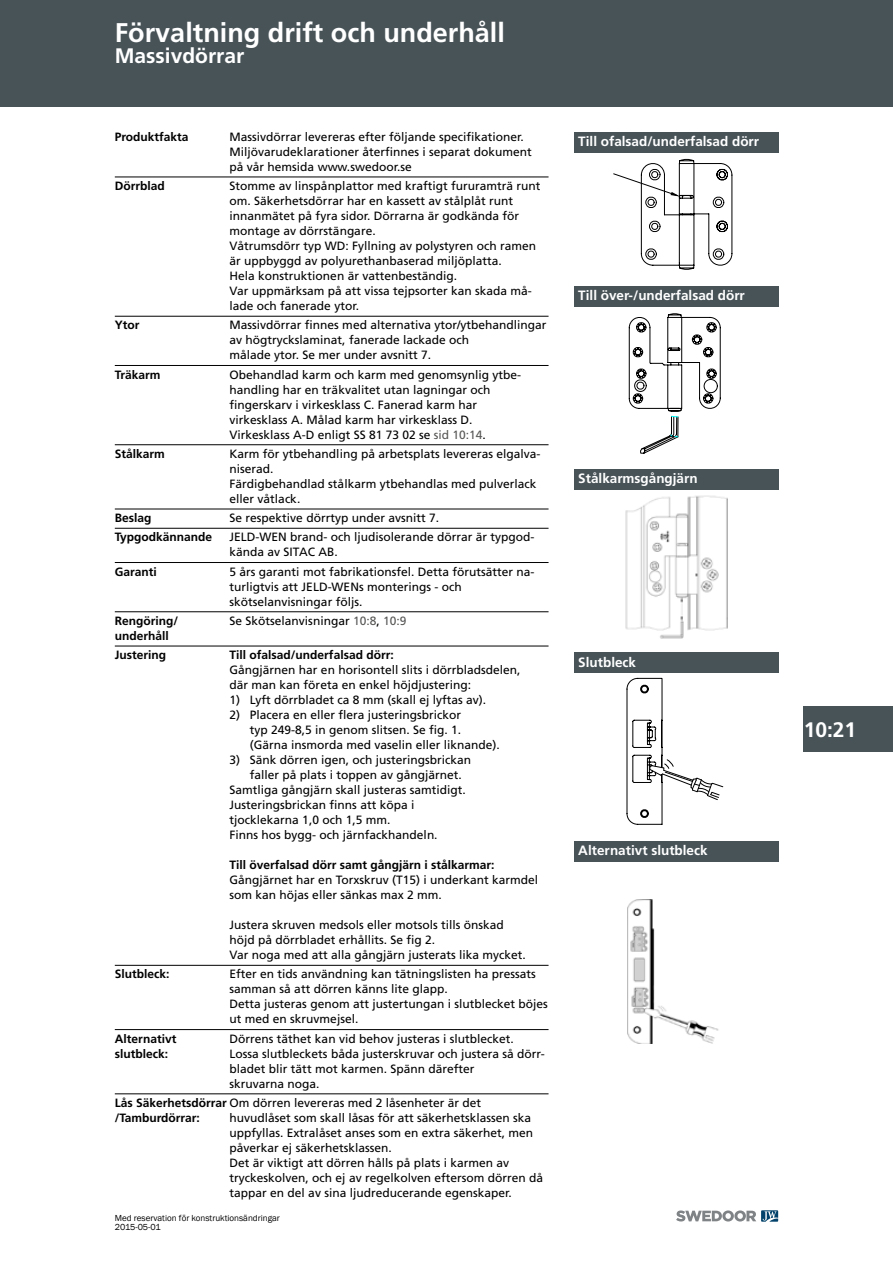
<style>
.page{position:relative;width:893px;height:1263px;background:#fff}
.page>*{position:absolute;margin:0;border:0;box-sizing:border-box;transform-origin:0 0}
.t1{font:700 27px "Frutiger LT Std";color:#fff}
.t2{font:700 21px "Frutiger LT Std";color:#fff}
.t3{font:700 13.5px "Frutiger LT Std";color:#fff}
.t4{font:12px/15px "Frutiger LT Std";color:#000}
.t5{font:700 12px/19.2px "Frutiger LT Std";color:#000}
.t6{font:9px/9px "Franklin Gothic";color:#000}
.t7{font:6.15px "Franklin Got Itc T Boo Con";color:#000}
.t8{font:3.6px "Franklin Got Itc T Boo Con";color:#000}
.s1{color:#575756}
.s2{font-weight:700}
</style>
<div class="page">
<div style="left:0;top:0;width:893px;height:106px;background:#485358"></div>
<div style="left:804px;top:706px;width:89px;height:46px;background:#485358"></div>
<svg style="left:676px;top:1210px;width:102px;height:12px"></svg>
<hr style="left:115px;top:177px;width:434px;height:1px;background:#000">
<hr style="left:115px;top:316px;width:434px;height:1px;background:#000">
<hr style="left:115px;top:365px;width:434px;height:1px;background:#000">
<hr style="left:115px;top:444px;width:434px;height:1px;background:#000">
<hr style="left:115px;top:509px;width:434px;height:1px;background:#000">
<hr style="left:115px;top:528px;width:434px;height:1px;background:#000">
<hr style="left:115px;top:562px;width:434px;height:1px;background:#000">
<hr style="left:115px;top:611px;width:434px;height:1px;background:#000">
<hr style="left:115px;top:646px;width:434px;height:1px;background:#000">
<hr style="left:115px;top:965px;width:434px;height:1px;background:#000">
<hr style="left:115px;top:1029px;width:434px;height:1px;background:#000">
<hr style="left:115px;top:1093px;width:434px;height:1px;background:#000">
<div style="left:574px;top:132px;width:204px;height:20px;background:#485358"></div>
<hr style="left:612px;top:425px;width:128px;height:1px;background:#000">
<hr style="left:612px;top:415px;width:128px;height:1px;background:#000">
<hr style="left:831px;top:156px;width:1px;height:117px;background:#000">
<hr style="left:612px;top:434px;width:128px;height:1px;background:#000">
<hr style="left:612px;top:406px;width:128px;height:1px;background:#000">
<hr style="left:612px;top:457px;width:128px;height:1px;background:#000">
<svg style="left:613px;top:158px;width:120px;height:112px"></svg>
<div style="left:574px;top:286px;width:204px;height:20px;background:#485358"></div>
<hr style="left:805px;top:310px;width:1px;height:146px;background:#000">
<svg style="left:622px;top:313px;width:103px;height:141px"></svg>
<div style="left:574px;top:469px;width:204px;height:21px;background:#485358"></div>
<img style="left:625px;top:495px;width:102px;height:144px">
<div style="left:574px;top:652px;width:204px;height:21px;background:#485358"></div>
<hr style="left:626px;top:973px;width:100px;height:1px;background:#000">
<hr style="left:626px;top:963px;width:100px;height:1px;background:#000">
<hr style="left:814px;top:676px;width:1px;height:152px;background:#000">
<hr style="left:626px;top:983px;width:100px;height:1px;background:#000">
<hr style="left:626px;top:954px;width:100px;height:1px;background:#000">
<hr style="left:626px;top:1007px;width:100px;height:1px;background:#000">
<svg style="left:626px;top:677px;width:98px;height:148px"></svg>
<div style="left:574px;top:841px;width:204px;height:20px;background:#485358"></div>
<img style="left:627px;top:899px;width:98px;height:145px">
<h1 class="t1" style="left:115px;top:16px;width:392px">Förvaltning drift och underhåll</h1>
<h2 class="t2" style="left:115px;top:43px;width:131px">Massivdörrar</h2>
<p class="t5" style="left:115px;top:127px;width:75px">Produktfakta</p>
<p class="t4" style="left:230px;top:129px;width:304px">Massivdörrar levereras efter följande specifikationer.<br>Miljövarudeklarationer återfinnes i separat dokument på vår hemsida www.swedoor.se</p>
<p class="t5" style="left:115px;top:176px;width:52px">Dörrblad</p>
<p class="t4" style="left:230px;top:178px;width:312px">Stomme av linspånplattor med kraftigt fururamträ runt om. Säkerhetsdörrar har en kassett av stålplåt runt innanmätet på fyra sidor. Dörrarna är godkända för montage av dörrstängare.<br>Våtrumsdörr typ WD: Fyllning av polystyren och ramen är uppbyggd av polyurethanbaserad miljöplatta.<br>Hela konstruktionen är vattenbeständig.<br>Var uppmärksam på att vissa tejpsorter kan skada må&shy;lade och fanerade ytor.</p>
<p class="t5" style="left:115px;top:316px;width:26px">Ytor</p>
<p class="t4" style="left:230px;top:318px;width:318px">Massivdörrar finnes med alternativa ytor/ytbehandlingar av högtryckslaminat, fanerade lackade och<br>målade ytor. Se mer under avsnitt 7.</p>
<p class="t5" style="left:115px;top:365px;width:47px">Träkarm</p>
<p class="t4" style="left:230px;top:367px;width:293px">Obehandlad karm och karm med genomsynlig ytbe&shy;handling har en träkvalitet utan lagningar och fingerskarv i virkesklass C. Fanerad karm har virkesklass A. Målad karm har virkesklass D.<br>Virkesklass A-D enligt SS 81 73 02 se <span class="s1">sid 10:14</span>.</p>
<p class="t5" style="left:115px;top:444px;width:52px">Stålkarm</p>
<p class="t4" style="left:230px;top:446px;width:312px">Karm för ytbehandling på arbetsplats levereras elgalva&shy;niserad.<br>Färdigbehandlad stålkarm ytbehandlas med pulverlack eller våtlack.</p>
<p class="t5" style="left:115px;top:508px;width:38px">Beslag</p>
<p class="t4" style="left:230px;top:510px;width:211px">Se respektive dörrtyp under avsnitt 7.</p>
<p class="t5" style="left:115px;top:528px;width:99px">Typgodkännande</p>
<p class="t4" style="left:230px;top:530px;width:306px">JELD-WEN brand- och ljudisolerande dörrar är typgod&shy;kända av SITAC AB.</p>
<p class="t5" style="left:115px;top:562px;width:44px">Garanti</p>
<p class="t4" style="left:230px;top:564px;width:306px">5 års garanti mot fabrikationsfel. Detta förutsätter na&shy;turligtvis att JELD-WENs monterings - och skötselanvisningar följs.</p>
<p class="t5" style="left:115px;top:611px;width:65px">Rengöring/</p>
<p class="t4" style="left:230px;top:613px;width:178px">Se Skötselanvisningar <span class="s1">10:8</span>, <span class="s1">10:9</span></p>
<p class="t5" style="left:115px;top:626px;width:56px">underhåll<br>Justering</p>
<p class="t5" style="left:230px;top:645px;width:166px">Till ofalsad/underfalsad dörr:</p>
<p class="t4" style="left:230px;top:662px;width:292px">Gångjärnen har en horisontell slits i dörrbladsdelen, där man kan företa en enkel höjdjustering:</p>
<p class="t4" style="left:230px;top:692px;width:258px">1) Lyft dörrbladet ca 8 mm (skall ej lyftas av).</p>
<p class="t4" style="left:250px;top:707px;width:252px;text-indent:-20px">2) Placera en eller flera justeringsbrickor<br>typ 249-8,5 in genom slitsen. Se fig. 1. (Gärna insmorda med vaselin eller liknande).</p>
<p class="t4" style="left:230px;top:752px;width:243px">3) Sänk dörren igen, och justeringsbrickan</p>
<p class="t4" style="left:250px;top:767px;width:214px">faller på plats i toppen av gångjärnet.</p>
<p class="t4" style="left:230px;top:782px;width:238px">Samtliga gångjärn skall justeras samtidigt.</p>
<p class="t4" style="left:230px;top:797px;width:186px">Justeringsbrickan finns att köpa i</p>
<p class="t4" style="left:230px;top:812px;width:162px">tjocklekarna 1,0 och 1,5 mm.</p>
<p class="t4" style="left:230px;top:827px;width:210px">Finns hos bygg- och järnfackhandeln.</p>
<p class="t5" style="left:230px;top:855px;width:266px">Till överfalsad dörr samt gångjärn i stålkarmar:</p>
<p class="t4" style="left:230px;top:872px;width:310px">Gångjärnet har en Torxskruv (T15) i underkant karmdel som kan höjas eller sänkas max 2 mm.</p>
<p class="t4" style="left:230px;top:917px;width:298px">Justera skruven medsols eller motsols tills önskad höjd på dörrbladet erhållits. Se fig 2.<br>Var noga med att alla gångjärn justerats lika mycket.</p>
<p class="t8" style="left:511px;top:954px;width:14px">Category:</p>
<p class="t8" style="left:512px;top:973px;width:15px">Approved:</p>
<p class="t7" style="left:515px;top:967px;width:30px">2010-10-01</p>
<p class="t5" style="left:115px;top:965px;width:56px">Slutbleck:</p>
<p class="t4" style="left:230px;top:967px;width:320px">Efter en tids användning kan tätningslisten ha pressats samman så att dörren känns lite glapp.<br>Detta justeras genom att justertungan i slutblecket böjes ut med en skruvmejsel.</p>
<p class="t5" style="left:115px;top:1029px;width:63px">Alternativt</p>
<p class="t4" style="left:230px;top:1031px;width:286px">Dörrens täthet kan vid behov justeras i slutblecket.</p>
<p class="t5" style="left:115px;top:1044px;width:55px">slutbleck:</p>
<p class="t4" style="left:230px;top:1046px;width:317px">Lossa slutbleckets båda justerskruvar och justera så dörr&shy;bladet blir tätt mot karmen. Spänn därefter<br>skruvarna noga.</p>
<p class="t4" style="left:115px;top:1095px;width:368px"><span class="s2">Lås Säkerhetsdörrar</span> Om dörren levereras med 2 låsenheter är det <span class="s2">/Tamburdörrar:</span></p>
<p class="t4" style="left:230px;top:1110px;width:315px">huvudlåset som skall låsas för att säkerhetsklassen ska uppfyllas. Extralåset anses som en extra säkerhet, men påverkar ej säkerhetsklassen.<br>Det är viktigt att dörren hålls på plats i karmen av tryckeskolven, och ej av regelkolven eftersom dörren då tappar en del av sina ljudreducerande egenskaper.</p>
<p class="t6" style="left:115px;top:1213px;width:167px">Med reservation för konstruktionsändringar<br>2015-05-01</p>
<p class="t3" style="left:578px;top:134px;width:182px">Till ofalsad/underfalsad dörr</p>
<p class="t3" style="left:578px;top:288px;width:168px">Till över-/underfalsad dörr</p>
<p class="t3" style="left:578px;top:471px;width:121px">Stålkarmsgångjärn</p>
<p class="t3" style="left:578px;top:654px;width:59px">Slutbleck</p>
<p class="t3" style="left:578px;top:843px;width:131px">Alternativt slutbleck</p>
<h2 class="t2" style="left:804px;top:717px;width:54px">10:21</h2>
</div>
